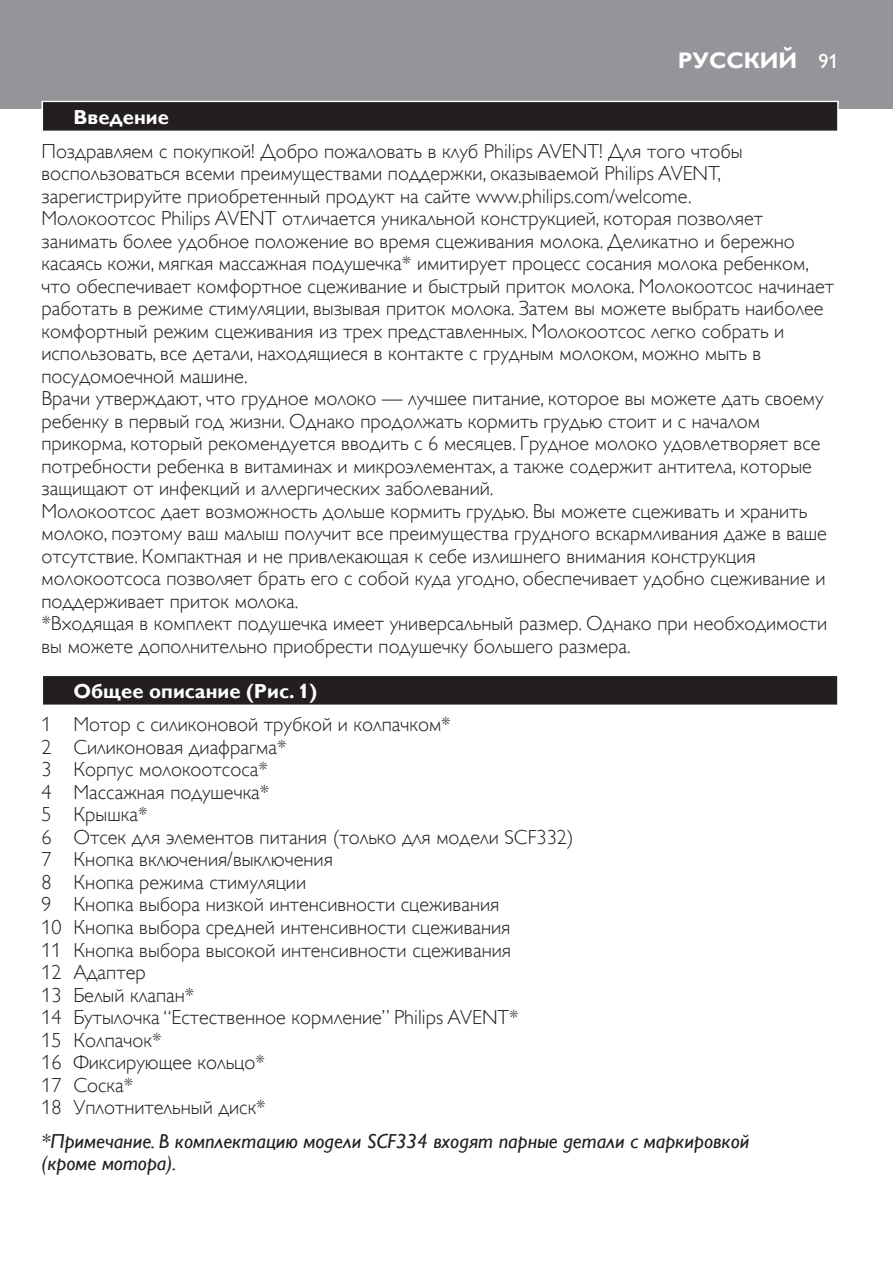
<style>
.page{position:relative;width:893px;height:1276px;background:#fff}
.page>*{position:absolute;margin:0;border:0;box-sizing:border-box;transform-origin:0 0}
.t1{font:700 22.5px "Gill Sans Alt One WGL";color:#fff}
.t2{font:20.25px/22.5px "Gill Sans Alt One WGL Light";color:#231f20}
.t3{font:italic 20.25px/22.5px "Gill Sans Alt One WGL";color:#231f20}
.t4{font:700 20.25px "Gill Sans Alt One WGL";color:#fff}
.t5{font:20.25px "Gill Sans Alt One WGL";color:#fff}
</style>
<div class="page">
<div style="left:0;top:0;width:893px;height:108px;background:#939598"></div>
<div style="left:41px;top:101px;width:798px;height:32px;background:#fff"></div>
<div style="left:43px;top:102px;width:794px;height:29px;background:#231f20"></div>
<svg style="left:43px;top:676px;width:795px;height:29px"></svg>
<div style="left:43px;top:676px;width:794px;height:28px;background:#231f20"></div>
<p class="t1" style="left:678px;top:45px;width:121px">Русский</p>
<p class="t5" style="left:818px;top:47px;width:22px">91</p>
<p class="t4" style="left:73px;top:103px;width:97px">Введение</p>
<p class="t2" style="left:41px;top:140px;width:794px">Поздравляем с покупкой! Добро пожаловать в клуб Philips AVENT! Для того чтобы воспользоваться всеми преимуществами поддержки, оказываемой Philips AVENT, зарегистрируйте приобретенный продукт на сайте www.philips.com/welcome.<br>Молокоотсос Philips AVENT отличается уникальной конструкцией, которая позволяет занимать более удобное положение во время сцеживания молока. Деликатно и бережно касаясь кожи, мягкая массажная подушечка* имитирует процесс сосания молока ребенком, что обеспечивает комфортное сцеживание и быстрый приток молока. Молокоотсос начинает работать в режиме стимуляции, вызывая приток молока. Затем вы можете выбрать наиболее комфортный режим сцеживания из трех представленных. Молокоотсос легко собрать и использовать, все детали, находящиеся в контакте с грудным молоком, можно мыть в посудомоечной машине.<br>Врачи утверждают, что грудное молоко — лучшее питание, которое вы можете дать своему ребенку в первый год жизни. Однако продолжать кормить грудью стоит и с началом прикорма, который рекомендуется вводить с 6 месяцев. Грудное молоко удовлетворяет все потребности ребенка в витаминах и микроэлементах, а также содержит антитела, которые защищают от инфекций и аллергических заболеваний.<br>Молокоотсос дает возможность дольше кормить грудью. Вы можете сцеживать и хранить молоко, поэтому ваш малыш получит все преимущества грудного вскармливания даже в ваше отсутствие. Компактная и не привлекающая к себе излишнего внимания конструкция молокоотсоса позволяет брать его с собой куда угодно, обеспечивает удобно сцеживание и поддерживает приток молока.<br>*Входящая в комплект подушечка имеет универсальный размер. Однако при необходимости вы можете дополнительно приобрести подушечку большего размера.</p>
<p class="t4" style="left:73px;top:677px;width:245px">Общее описание (Рис. 1)</p>
<p class="t2" style="left:41px;top:713px;width:534px">1 Мотор с силиконовой трубкой и колпачком*<br>2 Силиконовая диафрагма*<br>3 Корпус молокоотсоса*<br>4 Массажная подушечка*<br>5 Крышка*<br>6 Отсек для элементов питания (только для модели SCF332)<br>7 Кнопка включения/выключения<br>8 Кнопка режима стимуляции<br>9 Кнопка выбора низкой интенсивности сцеживания<br>10 Кнопка выбора средней интенсивности сцеживания<br>11 Кнопка выбора высокой интенсивности сцеживания<br>12 Адаптер<br>13 Белый клапан*<br>14 Бутылочка “Естественное кормление” Philips AVENT*<br>15 Колпачок*<br>16 Фиксирующее кольцо*<br>17 Соска*<br>18 Уплотнительный диск*</p>
<p class="t3" style="left:41px;top:1129px;width:709px">*Примечание. В комплектацию модели SCF334 входят парные детали с маркировкой (кроме мотора).</p>
</div>
